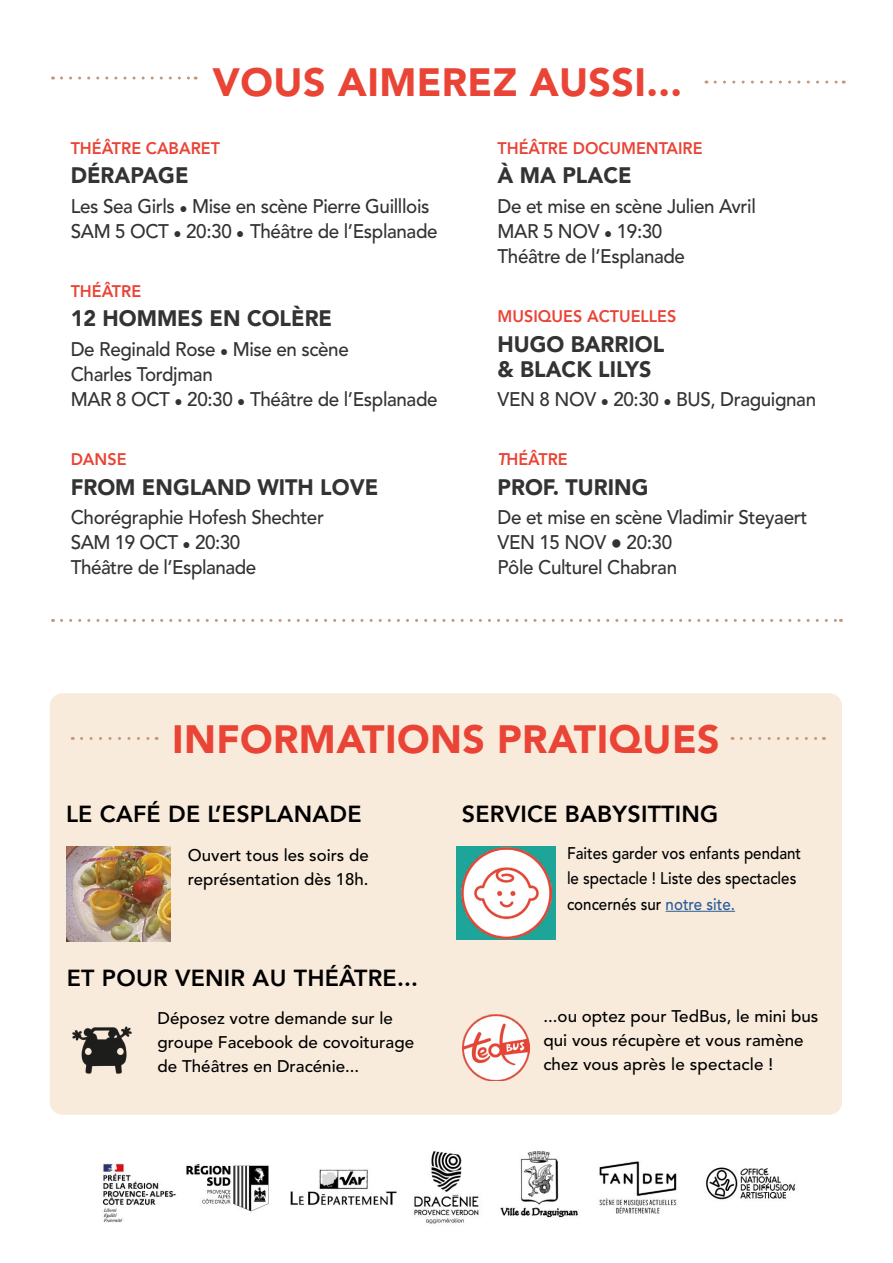
<style>
.page{position:relative;width:893px;height:1263px;background:#fff}
.page>*{position:absolute;margin:0;border:0;box-sizing:border-box;transform-origin:0 0}
.t1{font:900 39.15px "Avenir LT Pro";letter-spacing:.01em;color:#e94436}
.t2{font:800 23.25px "Avenir";letter-spacing:.01em;color:#000}
.t3{font:900 22.35px/25.2px "Avenir";color:#333;scale:.96 1}
.t4{font:500 19.65px/25.2px "Avenir LT Pro";letter-spacing:-.02em;color:#333;scale:.96 1}
.t5{font:500 16.8px/24px "Avenir LT Pro";color:#000}
.t6{font:500 16.8px/25.2px "Avenir LT Pro";color:#000;scale:.9 1}
.t7{font:800 16.8px "Avenir";color:#e94436;scale:.96 1}
.s1{font-family:"Arial";font-weight:900;font-size:13.95px}
.s2{font-family:"Avenir LT Pro";font-style:italic}
.s3{font-family:"Arial";font-weight:900}
.s4{color:#275b9b}
</style>
<div class="page">
<div style="left:50px;top:693px;width:792px;height:422px;background:#f9ebdb;border-radius:13px"></div>
<img style="left:463px;top:1015px;width:66px;height:66px">
<img style="left:67px;top:846px;width:104px;height:95px">
<img style="left:101px;top:1151px;width:695px;height:73px">
<img style="left:72px;top:1026px;width:60px;height:48px">
<hr style="left:666px;top:911px;width:69px;height:1px;background:#275b9b">
<div style="left:457px;top:846px;width:99px;height:93px;background:#1ea59a"></div>
<img style="left:461px;top:848px;width:91px;height:90px">
<svg style="left:82px;top:737px;width:75px;height:3px"></svg>
<svg style="left:61px;top:77px;width:135px;height:3px"></svg>
<svg style="left:741px;top:737px;width:83px;height:3px"></svg>
<svg style="left:715px;top:81px;width:129px;height:3px"></svg>
<svg style="left:61px;top:619px;width:780px;height:3px"></svg>
<h1 class="t1" style="left:213px;top:58px;width:471px">VOUS AIMEREZ AUSSI...</h1>
<p class="t7" style="left:71px;top:135px;width:157px">THÉÂTRE CABARET</p>
<p class="t3" style="left:71px;top:162px;width:124px">DÉRAPAGE</p>
<p class="t4" style="left:71px;top:194px;width:384px">Les Sea Girls <span class="s1">●</span> Mise en scène Pierre Guilllois<br>SAM 5 OCT <span class="s1">●</span> 20:30 <span class="s1">●</span> Théâtre de l’Esplanade</p>
<p class="t7" style="left:71px;top:278px;width:75px">THÉÂTRE</p>
<p class="t3" style="left:71px;top:305px;width:274px">12 HOMMES EN COLÈRE</p>
<p class="t4" style="left:71px;top:337px;width:384px">De Reginald Rose <span class="s1">●</span> Mise en scène<br>Charles Tordjman<br>MAR 8 OCT <span class="s1">●</span> 20:30 <span class="s1">●</span> Théâtre de l’Esplanade</p>
<p class="t7" style="left:71px;top:446px;width:60px">DANSE</p>
<p class="t3" style="left:71px;top:474px;width:322px">FROM ENGLAND WITH LOVE</p>
<p class="t4" style="left:71px;top:505px;width:265px">Chorégraphie Hofesh Shechter<br>SAM 19 OCT <span class="s1">●</span> 20:30<br>Théâtre de l’Esplanade</p>
<p class="t7" style="left:497px;top:135px;width:215px">THÉÂTRE DOCUMENTAIRE</p>
<p class="t3" style="left:497px;top:162px;width:141px">À MA PLACE</p>
<p class="t4" style="left:497px;top:194px;width:271px">De et mise en scène Julien Avril<br>MAR 5 NOV <span class="s1">●</span> 19:30<br>Théâtre de l’Esplanade</p>
<p class="t7" style="left:497px;top:303px;width:188px">MUSIQUES ACTUELLES</p>
<p class="t3" style="left:497px;top:331px;width:175px">HUGO BARRIOL &amp; BLACK LILYS</p>
<p class="t4" style="left:497px;top:387px;width:333px">VEN 8 NOV <span class="s1">●</span> 20:30 <span class="s1">●</span> BUS, Draguignan</p>
<p class="t7" style="left:497px;top:446px;width:75px"><span class="s2">T</span>HÉÂTRE</p>
<p class="t3" style="left:497px;top:474px;width:159px">PROF. TURING</p>
<p class="t4" style="left:497px;top:505px;width:324px">De et mise en scène Vladimir Steyaert<br>VEN 15 NOV <span class="s3">●</span> 20:30<br>Pôle Culturel Chabran</p>
<h1 class="t1" style="left:172px;top:715px;width:549px">INFORMATIONS PRATIQUES</h1>
<p class="t2" style="left:66px;top:796px;width:297px">LE CAFÉ DE L’ESPLANADE</p>
<p class="t5" style="left:188px;top:843px;width:182px">Ouvert tous les soirs de représentation dès 18h.</p>
<p class="t2" style="left:67px;top:960px;width:353px">ET POUR VENIR AU THÉÂTRE...</p>
<p class="t5" style="left:158px;top:1006px;width:258px">Déposez votre demande sur le groupe Facebook de covoiturage de Théâtres en Dracénie...</p>
<p class="t2" style="left:462px;top:796px;width:258px">SERVICE BABYSITTING</p>
<p class="t6" style="left:567px;top:841px;width:262px">Faites garder vos enfants pendant le spectacle ! Liste des spectacles concernés sur <span class="s4">notre site.</span></p>
<p class="t5" style="left:543px;top:1004px;width:276px">...ou optez pour TedBus, le mini bus qui vous récupère et vous ramène chez vous après le spectacle !</p>
</div>
